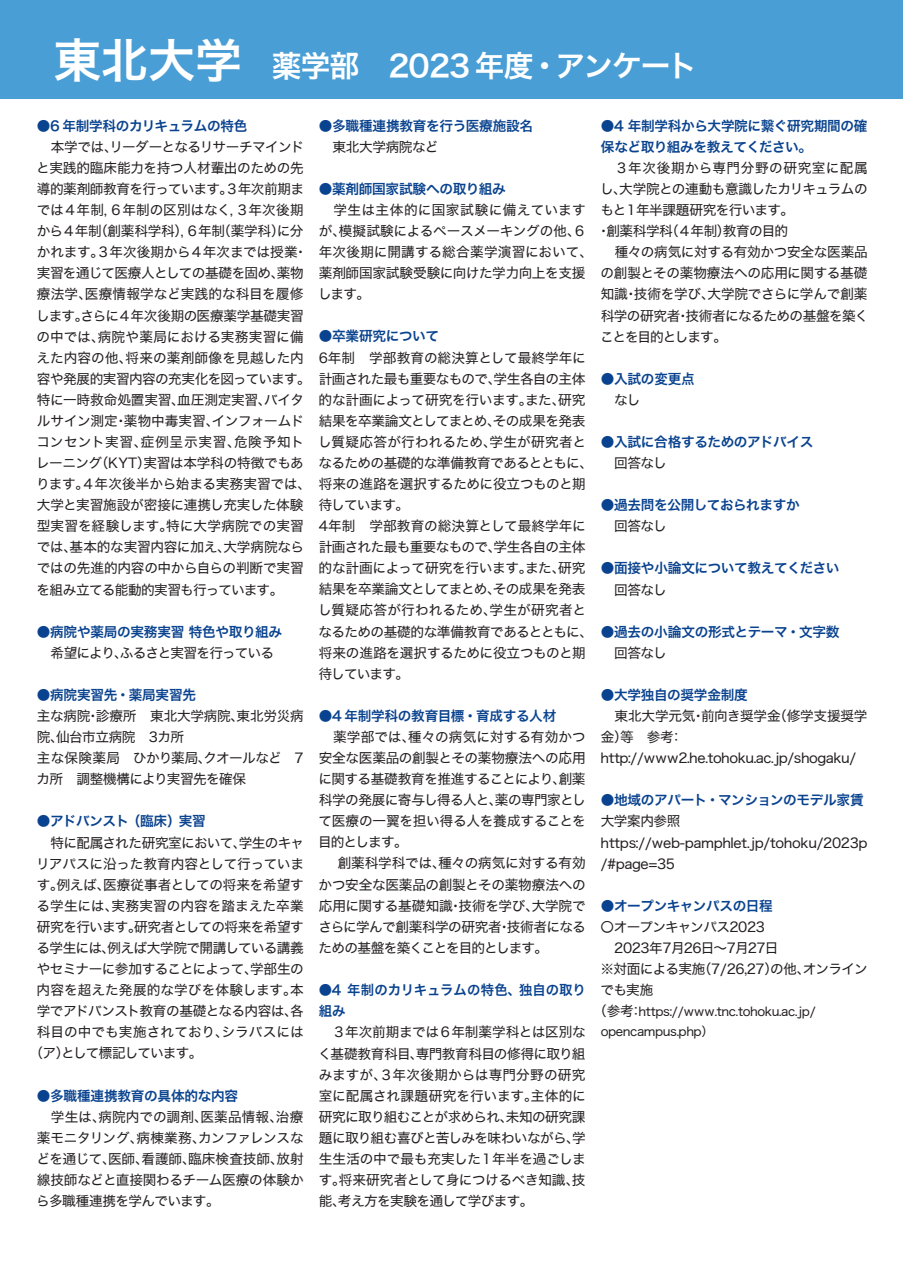
<style>
.page{position:relative;width:903px;height:1275px;background:#fff}
.page>*{position:absolute;margin:0;border:0;box-sizing:border-box;transform-origin:0 0}
.t1{font:29.75px "Hiragino Kaku W6 90 msp RKSJ H";letter-spacing:-.03em;color:#fff}
.t2{font:13.65px/21px "Hiragino Kaku W4 90 msp RKSJ H";letter-spacing:-.025em;color:#231f20}
.t3{font:13.65px/21px "Hiragino Kaku W6 90 msp RKSJ H";letter-spacing:-.02em;color:#09428e}
.t4{font:13.65px/21px "Hiragino Kaku W4 90 msp RKSJ H";letter-spacing:-.045em;color:#231f20}
.t5{font:13.65px/21px "Hiragino Kaku W4 90 msp RKSJ H";letter-spacing:-.005em;color:#231f20}
.t6{font:13.65px "Hiragino Kaku W4 90 msp RKSJ H";letter-spacing:-.05em;color:#231f20}
.t7{font:13.65px "Hiragino Kaku W4 90 msp RKSJ H";letter-spacing:.005em;color:#231f20}
.t8{font:13.65px/21px "Hiragino Kaku W6 90 msp RKSJ H";letter-spacing:.005em;color:#09428e}
.t9{font:13.65px "Hiragino Kaku W4 90 msp RKSJ H";color:#231f20}
.t10{font:13.65px "Hiragino Kaku W4 90 msp RKSJ H";letter-spacing:-.06em;color:#231f20}
.t11{font:13.65px "Hiragino Kaku W4 90 msp RKSJ H";letter-spacing:-.065em;color:#231f20}
.t12{font:12.25px/20.3px "Hiragino Kaku W4 90 msp RKSJ H";letter-spacing:-.035em;color:#231f20}
.s1{font-size:47.07px}
.s2{font-size:13.65px}
</style>
<div class="page">
<div style="left:0;top:0;width:903px;height:99px;background:#4a9ed6"></div>
<h1 class="t1" style="left:54px;top:51px;width:645px"><span class="s1">東北大学</span> 薬学部　2023 年度・アンケート</h1>
<p class="t3" style="left:37px;top:116px;width:212px">●6 年制学科のカリキュラムの特色</p>
<p class="t2" style="left:36px;top:137px;width:276px">　本学では、リーダーとなるリサーチマインドと実践的臨床能力を持つ人材輩出のための先導的薬剤師教育を行っています。３年次前期までは４年制，６年制の区別はなく，３年次後期から４年制（創薬科学科），６年制（薬学科）に分かれます。３年次後期から４年次までは授業・実習を通じて医療人としての基礎を固め、薬物療法学、医療情報学など実践的な科目を履修します。さらに４年次後期の医療薬学基礎実習の中では、病院や薬局における実務実習に備えた内容の他、将来の薬剤師像を見越した内容や発展的実習内容の充実化を図っています。特に一時救命処置実習、血圧測定実習、バイタルサイン測定・薬物中毒実習、インフォームドコンセント実習、症例呈示実習、危険予知トレーニング（KYT）実習は本学科の特徴でもあります。４年次後半から始まる実務実習では、大学と実習施設が密接に連携し充実した体験型実習を経験します。特に大学病院での実習では、基本的な実習内容に加え、大学病院ならではの先進的内容の中から自らの判断で実習を組み立てる能動的実習も行っています。</p>
<p class="t3" style="left:37px;top:622px;width:247px">●病院や薬局の実務実習 特色や取り組み</p>
<p class="t10" style="left:37px;top:646px;width:238px">　希望により、ふるさと実習を行っている</p>
<p class="t3" style="left:37px;top:685px;width:161px">●病院実習先・薬局実習先</p>
<p class="t2" style="left:37px;top:706px;width:269px">主な病院・診療所　東北大学病院、東北労災病院、仙台市立病院　3カ所<br>主な保険薬局　ひかり薬局、クオールなど　7カ所　調整機構により実習先を確保</p>
<p class="t3" style="left:37px;top:811px;width:170px">●アドバンスト（臨床）実習</p>
<p class="t6" style="left:51px;top:835px;width:255px">特に配属された研究室において、学生のキャ</p>
<p class="t2" style="left:36px;top:853px;width:269px">リアパスに沿った教育内容として行っていま</p>
<p class="t2" style="left:37px;top:874px;width:269px">す。例えば、医療従事者としての将来を希望す</p>
<p class="t9" style="left:37px;top:899px;width:269px">る学生には、実務実習の内容を踏まえた卒業</p>
<p class="t4" style="left:37px;top:917px;width:268px">研究を行います。研究者としての将来を希望す</p>
<p class="t6" style="left:37px;top:941px;width:269px">る学生には、例えば大学院で開講している講義</p>
<p class="t4" style="left:37px;top:959px;width:269px">やセミナーに参加することによって、学部生の</p>
<p class="t7" style="left:37px;top:983px;width:268px">内容を超えた発展的な学びを体験します。本</p>
<p class="t4" style="left:37px;top:1001px;width:268px">学でアドバンスト教育の基礎となる内容は、各</p>
<p class="t7" style="left:37px;top:1025px;width:268px">科目の中でも実施されており、シラバスには</p>
<p class="t11" style="left:29px;top:1046px;width:175px">（ア）として標記しています。</p>
<p class="t3" style="left:37px;top:1085px;width:203px">●多職種連携教育の具体的な内容</p>
<p class="t2" style="left:36px;top:1106px;width:269px;text-align:justify">　学生は、病院内での調剤、医薬品情報、治療薬モニタリング、病棟業務、カンファレンスなどを通じて、医師、看護師、臨床検査技師、放射線技師などと直接関わるチーム医療の体験から多職種連携を学んでいます。</p>
<p class="t3" style="left:319px;top:115px;width:216px">●多職種連携教育を行う医療施設名</p>
<p class="t2" style="left:319px;top:137px;width:121px">　東北大学病院など</p>
<p class="t3" style="left:319px;top:179px;width:189px">●薬剤師国家試験への取り組み</p>
<p class="t5" style="left:318px;top:200px;width:276px">　学生は主体的に国家試験に備えていますが、模擬試験によるペースメーキングの他、６年次後期に開講する総合薬学演習において、薬剤師国家試験受験に向けた学力向上を支援します。</p>
<p class="t3" style="left:319px;top:326px;width:122px">●卒業研究について</p>
<p class="t2" style="left:318px;top:347px;width:276px">6年制　学部教育の総決算として最終学年に計画された最も重要なもので、学生各自の主体的な計画によって研究を行います。また、研究結果を卒業論文としてまとめ、その成果を発表し質疑応答が行われるため、学生が研究者となるための基礎的な準備教育であるとともに、将来の進路を選択するために役立つものと期待しています。<br>4年制　学部教育の総決算として最終学年に計画された最も重要なもので、学生各自の主体的な計画によって研究を行います。また、研究結果を卒業論文としてまとめ、その成果を発表し質疑応答が行われるため、学生が研究者となるための基礎的な準備教育であるとともに、将来の進路を選択するために役立つものと期待しています。</p>
<p class="t3" style="left:319px;top:706px;width:239px">●4 年制学科の教育目標・育成する人材</p>
<p class="t2" style="left:318px;top:727px;width:269px">　薬学部では、種々の病気に対する有効かつ安全な医薬品の創製とその薬物療法への応用に関する基礎教育を推進することにより、創薬科学の発展に寄与し得る人と、薬の専門家として医療の一翼を担い得る人を養成することを目的とします。<br>　 創薬科学科では、種々の病気に対する有効かつ安全な医薬品の創製とその薬物療法への応用に関する基礎知識・技術を学び、大学院でさらに学んで創薬科学の研究者・技術者になるための基盤を築くことを目的とします。</p>
<p class="t8" style="left:319px;top:980px;width:269px">●4 年制のカリキュラムの特色、独自の取り組み</p>
<p class="t2" style="left:318px;top:1022px;width:269px;text-align:justify">　３年次前期までは６年制薬学科とは区別なく基礎教育科目、専門教育科目の修得に取り組みますが、３年次後期からは専門分野の研究室に配属され課題研究を行います。主体的に研究に取り組むことが求められ、未知の研究課題に取り組む喜びと苦しみを味わいながら、学生生活の中で最も充実した１年半を過ごします。将来研究者として身につけるべき知識、技能、考え方を実験を通して学びます。</p>
<p class="t3" style="left:601px;top:116px;width:268px">●4 年制学科から大学院に繋ぐ研究期間の確保など取り組みを教えてください。</p>
<p class="t2" style="left:597px;top:158px;width:273px">　３年次後期から専門分野の研究室に配属し、大学院との連動も意識したカリキュラムのもと１年半課題研究を行います。<br>・創薬科学科（４年制）教育の目的<br>　種々の病気に対する有効かつ安全な医薬品の創製とその薬物療法への応用に関する基礎知識・技術を学び、大学院でさらに学んで創薬科学の研究者・技術者になるための基盤を築くことを目的とします。</p>
<p class="t3" style="left:601px;top:369px;width:96px">●入試の変更点</p>
<p class="t2" style="left:601px;top:390px;width:41px">　なし</p>
<p class="t3" style="left:601px;top:432px;width:214px">●入試に合格するためのアドバイス</p>
<p class="t2" style="left:601px;top:453px;width:67px">　回答なし</p>
<p class="t3" style="left:601px;top:495px;width:200px">●過去問を公開しておられますか</p>
<p class="t2" style="left:601px;top:516px;width:67px">　回答なし</p>
<p class="t3" style="left:601px;top:558px;width:240px">●面接や小論文について教えてください</p>
<p class="t2" style="left:614px;top:579px;width:54px">回答なし</p>
<p class="t3" style="left:601px;top:622px;width:240px">●過去の小論文の形式とテーマ・文字数</p>
<p class="t2" style="left:601px;top:643px;width:67px">　回答なし</p>
<p class="t3" style="left:601px;top:685px;width:149px">●大学独自の奨学金制度</p>
<p class="t2" style="left:601px;top:706px;width:268px">　東北大学元気・前向き奨学金（修学支援奨学金）等　参考：http://www2.he.tohoku.ac.jp/shogaku/</p>
<p class="t3" style="left:601px;top:790px;width:264px">●地域のアパート・マンションのモデル家賃</p>
<p class="t2" style="left:601px;top:811px;width:268px">大学案内参照https://web-pamphlet.jp/tohoku/2023p /#page=35</p>
<p class="t3" style="left:601px;top:896px;width:173px">●オープンキャンパスの日程</p>
<p class="t4" style="left:600px;top:917px;width:269px">〇オープンキャンパス2023　<br>　2023年7月26日～7月27日<br>※対面による実施（7/26,27）の他、オンラインでも実施</p>
<p class="t12" style="left:601px;top:1001px;width:216px;text-indent:-7px"><span class="s2">（参考：</span>https://www.tnc.tohoku.ac.jp/ opencampus.php）</p>
</div>
